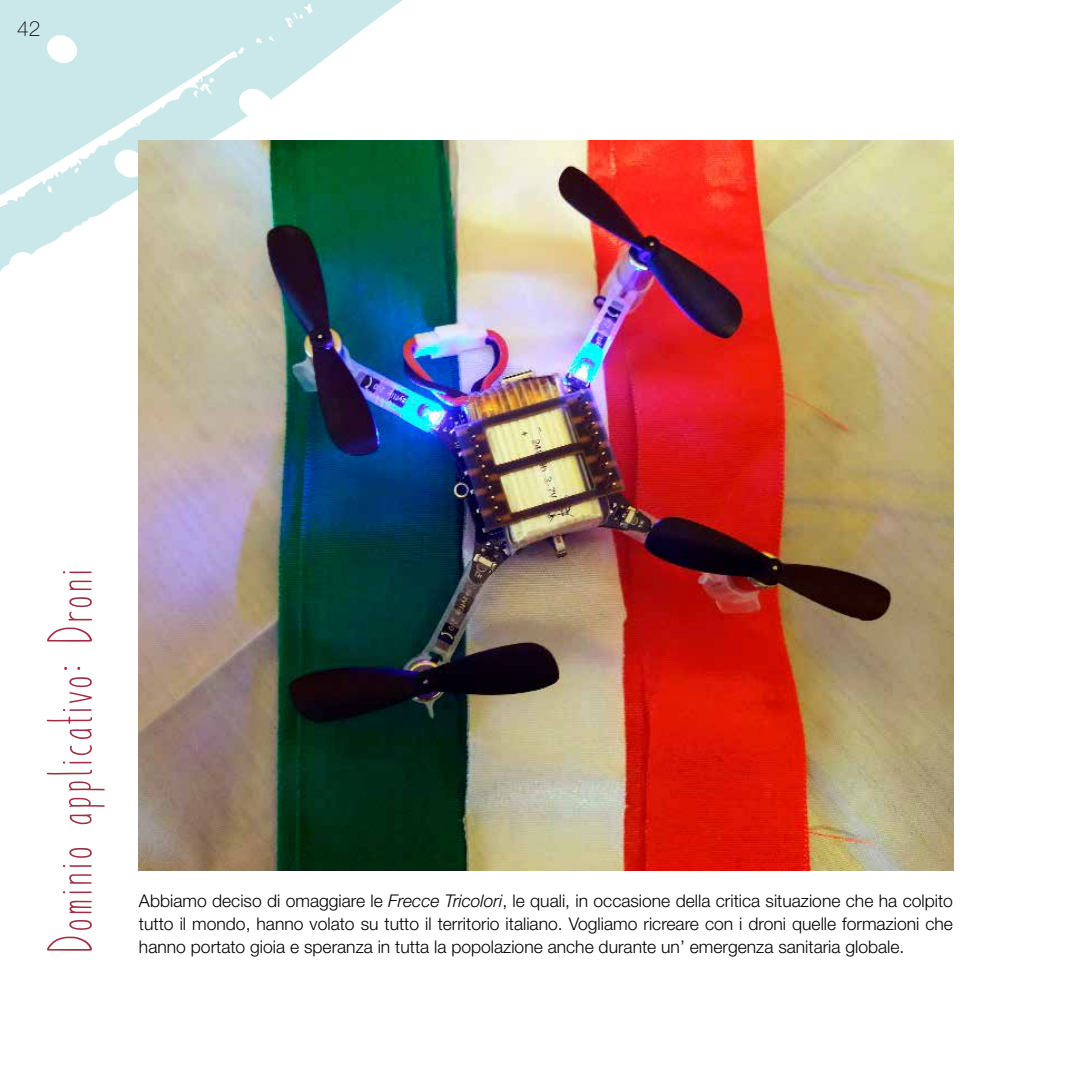
<style>
.page{position:relative;width:1092px;height:1092px;background:#fff}
.page>*{position:absolute;margin:0;border:0;box-sizing:border-box;transform-origin:0 0}
.t1{font:64.75px "Paper Daisy";letter-spacing:.025em;color:#a02d43}
.t2{font:100 21px "Helvetica Neue LT Pro";color:#000}
.t3{font:300 17.5px/22.8px "Helvetica Neue LT Pro";color:#000;text-align:justify}
.s1{font-style:italic}
</style>
<div class="page">
<svg style="left:0;top:0;width:403px;height:441px;fill:#cae7e9"></svg>
<img style="left:139px;top:140px;width:813px;height:730px">
<p class="t2" style="left:17px;top:17px;width:25px">42</p>
<h1 class="t1" style="left:38px;top:952px;width:386px;rotate:-90deg">Dominio applicativo: Droni</h1>
<p class="t3" style="left:139px;top:889px;width:815px">Abbiamo deciso di omaggiare le <span class="s1">Frecce Tricolori</span>, le quali, in occasione della critica situazione che ha colpito tutto il mondo, hanno volato su tutto il territorio italiano. Vogliamo ricreare con i droni quelle formazioni che hanno portato gioia e speranza in tutta la popolazione anche durante un’ emergenza sanitaria globale.</p>
</div>
